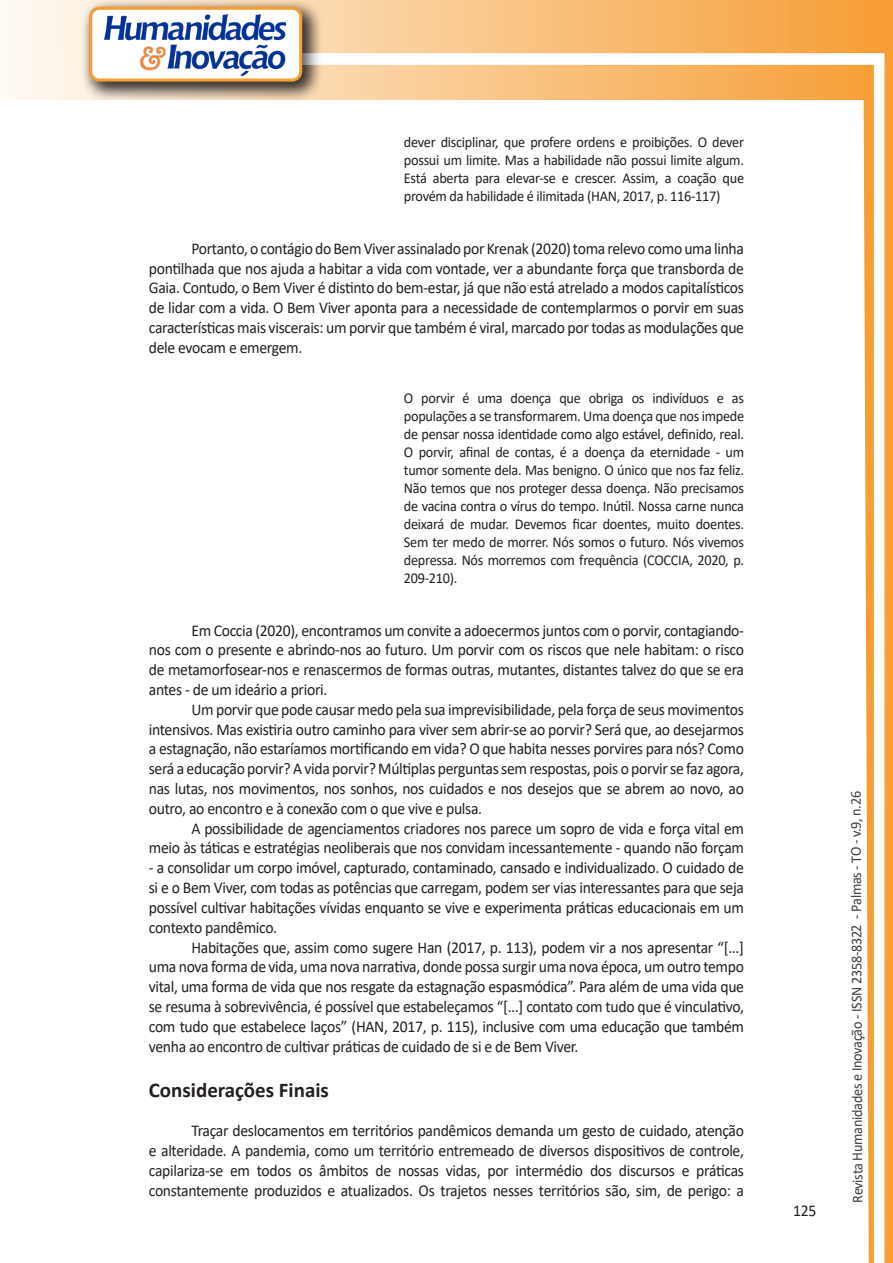
<style>
.page{position:relative;width:893px;height:1263px;background:#fff}
.page>*{position:absolute;margin:0;border:0;box-sizing:border-box;transform-origin:0 0}
.Titulo_2{font:700 21px "Calibri";color:#231f20}
.texto{font:16.5px/19.8px "Calibri";letter-spacing:-.02em;color:#231f20;text-align:justify;scale:.95 1}
.citacao{font:15px/18px "Calibri";letter-spacing:-.02em;color:#231f20;text-align:justify;scale:.95 1}
.t1{font:15px "Calibri";letter-spacing:-.025em;color:#3e3e3f;scale:.95 1}
</style>
<div class="page">
<svg style="left:5px;top:0;width:858px;height:100px;background:#f9c484"></svg>
<div style="left:302px;top:53px;width:582px;height:12px;background:#fff;border:2px solid #fff"></div>
<svg style="left:863px;top:0;width:30px;height:1263px"></svg>
<div style="left:81px;top:0;width:241px;height:102px;background:#231f20;opacity:.75"></div>
<svg style="left:91px;top:8px;width:210px;height:72px"></svg>
<div style="left:89px;top:7px;width:213px;height:75px;border:3px solid #f69e34;border-radius:9px"></div>
<p class="citacao" style="left:404px;top:133px;width:360px">dever disciplinar, que profere ordens e proibições. O dever possui um limite. Mas a habilidade não possui limite algum.<br>Está aberta para elevar-se e crescer. Assim, a coação que provém da habilidade é ilimitada (HAN, 2017, p. 116-117)</p>
<p class="texto" style="left:149px;top:238px;width:628px;text-indent:43px">Portanto, o contágio do Bem Viver assinalado por Krenak (2020) toma relevo como uma linha pontilhada que nos ajuda a habitar a vida com vontade, ver a abundante força que transborda de Gaia. Contudo, o Bem Viver é distinto do bem-estar, já que não está atrelado a modos capitalísticos de lidar com a vida. O Bem Viver aponta para a necessidade de contemplarmos o porvir em suas características mais viscerais: um porvir que também é viral, marcado por todas as modulações que dele evocam e emergem.</p>
<p class="citacao" style="left:404px;top:389px;width:360px">O porvir é uma doença que obriga os indivíduos e as populações a se transformarem. Uma doença que nos impede de pensar nossa identidade como algo estável, definido, real.<br>O porvir, afinal de contas, é a doença da eternidade - um tumor somente dela. Mas benigno. O único que nos faz feliz.<br>Não temos que nos proteger dessa doença. Não precisamos de vacina contra o vírus do tempo. Inútil. Nossa carne nunca deixará de mudar. Devemos ficar doentes, muito doentes.<br>Sem ter medo de morrer. Nós somos o futuro. Nós vivemos depressa. Nós morremos com frequência (COCCIA, 2020, p.<br>209-210).</p>
<p class="texto" style="left:149px;top:620px;width:628px;text-indent:43px">Em Coccia (2020), encontramos um convite a adoecermos juntos com o porvir, contagiando&shy;nos com o presente e abrindo-nos ao futuro. Um porvir com os riscos que nele habitam: o risco de metamorfosear-nos e renascermos de formas outras, mutantes, distantes talvez do que se era antes - de um ideário a priori.</p>
<p class="texto" style="left:149px;top:699px;width:628px;text-indent:43px">Um porvir que pode causar medo pela sua imprevisibilidade, pela força de seus movimentos intensivos. Mas existiria outro caminho para viver sem abrir-se ao porvir? Será que, ao desejarmos a estagnação, não estaríamos mortificando em vida? O que habita nesses porvires para nós? Como será a educação porvir? A vida porvir? Múltiplas perguntas sem respostas, pois o porvir se faz agora, nas lutas, nos movimentos, nos sonhos, nos cuidados e nos desejos que se abrem ao novo, ao outro, ao encontro e à conexão com o que vive e pulsa.</p>
<p class="texto" style="left:149px;top:818px;width:628px;text-align:right">A possibilidade de agenciamentos criadores nos parece um sopro de vida e força vital em<br>meio às táticas e estratégias neoliberais que nos convidam incessantemente - quando não forçam</p>
<p class="texto" style="left:149px;top:857px;width:628px">- a consolidar um corpo imóvel, capturado, contaminado, cansado e individualizado. O cuidado de si e o Bem Viver, com todas as potências que carregam, podem ser vias interessantes para que seja possível cultivar habitações vívidas enquanto se vive e experimenta práticas educacionais em um contexto pandêmico.</p>
<p class="texto" style="left:149px;top:937px;width:628px;text-indent:43px">Habitações que, assim como sugere Han (2017, p. 113), podem vir a nos apresentar “[...] uma nova forma de vida, uma nova narrativa, donde possa surgir uma nova época, um outro tempo vital, uma forma de vida que nos resgate da estagnação espasmódica”. Para além de uma vida que se resuma à sobrevivência, é possível que estabeleçamos “[...] contato com tudo que é vinculativo, com tudo que estabelece laços” (HAN, 2017, p. 115), inclusive com uma educação que também venha ao encontro de cultivar práticas de cuidado de si e de Bem Viver.</p>
<p class="Titulo_2" style="left:149px;top:1075px;width:182px">Considerações Finais</p>
<p class="texto" style="left:149px;top:1120px;width:628px;text-indent:43px">Traçar deslocamentos em territórios pandêmicos demanda um gesto de cuidado, atenção e alteridade. A pandemia, como um território entremeado de diversos dispositivos de controle, capilariza-se em todos os âmbitos de nossas vidas, por intermédio dos discursos e práticas constantemente produzidos e atualizados. Os trajetos nesses territórios são, sim, de perigo: a</p>
<p class="texto" style="left:793px;top:1200px;width:26px">125</p>
<p class="t1" style="left:846px;top:1203px;width:435px;rotate:-90deg">Revista Humanidades e Inovação - ISSN 2358-8322 - Palmas - TO - v.9, n.26</p>
</div>
